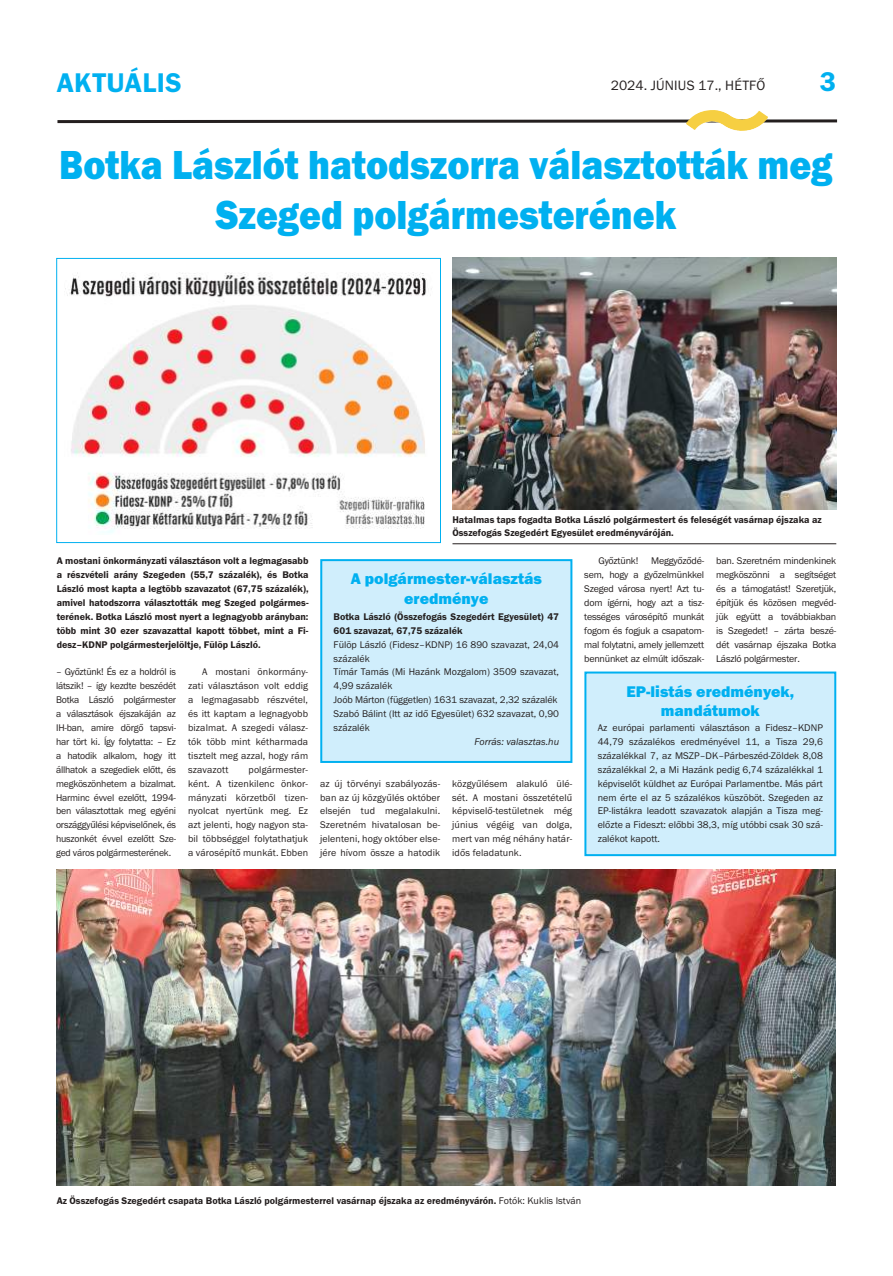
<style>
.page{position:relative;width:893px;height:1276px;background:#fff}
.page>*{position:absolute;margin:0;border:0;box-sizing:border-box;transform-origin:0 0}
.t1{font:42px/50.4px "Franklin Gothic Hea OT";color:#00b0f0;text-align:center;scale:.89 1}
.t2{font:28px "Franklin Gothic Dem OT";letter-spacing:.015em;color:#00b0f0}
.t3{font:16px/19.2px "Franklin Gothic Hea OT";color:#00b0f0;text-align:center}
.t4{font:14px "Franklin Gothic Reg OT";letter-spacing:.015em;color:#241f1f}
.t5{font:10px/13.9px "Franklin Gothic Reg OT";color:#241f1f;text-align:justify}
.t6{font:10px/13.9px "Franklin Gothic Dem OT";color:#241f1f}
.t7{font:italic 10px "Franklin Gothic Reg OT";color:#241f1f}
.t8{font:10px "Franklin Gothic Reg OT";letter-spacing:-.02em;color:#241f1f}
.s1{font-family:"Franklin Gothic Reg OT"}
</style>
<div class="page">
<svg style="left:57px;top:119px;width:781px;height:5px"></svg>
<img style="left:686px;top:111px;width:82px;height:20px">
<img style="left:56px;top:869px;width:779px;height:316px">
<img style="left:452px;top:257px;width:384px;height:252px">
<div style="left:585px;top:672px;width:250px;height:182px;background:#d0eefc"></div>
<div style="left:584px;top:671px;width:252px;height:184px;border:2px solid #00b0f0"></div>
<div style="left:321px;top:560px;width:250px;height:201px;background:#d0eefc"></div>
<div style="left:320px;top:559px;width:252px;height:203px;border:2px solid #00b0f0"></div>
<img style="left:65px;top:272px;width:362px;height:261px">
<div style="left:56px;top:258px;width:385px;height:284px;border:1px solid #00b0f0"></div>
<hr style="left:452px;top:543px;width:384px;height:1px;background:#241f1f">
<h2 class="t2" style="left:57px;top:67px;width:126px">AKTUÁLIS</h2>
<h2 class="t2" style="left:820px;top:66px;width:18px">3</h2>
<h3 class="t4" style="left:611px;top:78px;width:156px">2024. JÚNIUS 17., HÉTFŐ</h3>
<h1 class="t1" style="left:59px;top:140px;width:870px">Botka Lászlót hatodszorra választották meg<br>Szeged polgármesterének</h1>
<p class="t6" style="left:57px;top:554px;width:253px;text-align:justify">A mostani önkormányzati választáson volt a legmagasabb a részvételi arány Szegeden (55,7 százalék), és Botka László most kapta a legtöbb szavazatot (67,75 százalék), amivel hatodszorra választották meg Szeged polgármes&shy;terének. Botka László most nyert a legnagyobb arányban: több mint 30 ezer szavazattal kapott többet, mint a Fi&shy;desz–KDNP polgármesterjelöltje, Fülöp László.</p>
<p class="t5" style="left:56px;top:665px;width:122px">– Győztünk! És ez a holdról is látszik! – így kezdte beszédét Botka László polgármester a választások éjszakáján az IH-ban, amire dörgő tapsvi&shy;har tört ki. Így folytatta: – Ez a hatodik alkalom, hogy itt állhatok a szegediek előtt, és megköszönhetem a bizalmat.<br>Harminc évvel ezelőtt, 1994- ben választottak meg egyéni országgyűlési képviselőnek, és huszonkét évvel ezelőtt Sze&shy;ged város polgármesterének.</p>
<p class="t5" style="left:188px;top:665px;width:122px;text-indent:14px">A mostani önkormány&shy;zati választáson volt eddig a legmagasabb részvétel, és itt kaptam a legnagyobb bizalmat. A szegedi válasz&shy;tók több mint kétharmada tisztelt meg azzal, hogy rám szavazott</p>
<p class="t5" style="left:188px;top:762px;width:122px;text-indent:60px">polgármester&shy;ként. A tizenkilenc önkor&shy;mányzati körzetből tizen&shy;nyolcat nyertünk meg. Ez azt jelenti, hogy nagyon sta&shy;bil többséggel folytathatjuk a városépítő munkát. Ebben</p>
<p class="t6" style="left:452px;top:512px;width:371px">Hatalmas taps fogadta Botka László polgármestert és feleségét vasárnap éjszaka az<br>Összefogás Szegedért Egyesület eredményváróján.</p>
<h3 class="t3" style="left:351px;top:569px;width:193px">A polgármester-választás eredménye</h3>
<p class="t6" style="left:334px;top:609px;width:227px">Botka László (Összefogás Szegedért Egyesület) 47<br>601 szavazat, 67,75 százalék</p>
<p class="t5" style="left:334px;top:637px;width:227px;text-align:left">Fülöp László (Fidesz–KDNP) 16 890 szavazat, 24,04 százalék<br>Tímár Tamás (Mi Hazánk Mozgalom) 3509 szavazat, 4,99 százalék<br>Joób Márton (független) 1631 szavazat, 2,32 százalék Szabó Bálint (Itt az idő Egyesület) 632 szavazat, 0,90 százalék</p>
<p class="t7" style="left:474px;top:736px;width:86px">Forrás: valasztas.hu</p>
<p class="t5" style="left:320px;top:776px;width:122px">az új törvényi szabályozás&shy;ban az új közgyűlés október elsején tud megalakulni.<br>Szeretném hivatalosan be&shy;jelenteni, hogy október else&shy;jére hívom össze a hatodik</p>
<p class="t5" style="left:452px;top:776px;width:122px">közgyűlésem alakuló ülé&shy;sét. A mostani összetételű képviselő-testületnek még június végéig van dolga, mert van még néhány határ&shy;idős feladatunk.</p>
<p class="t5" style="left:584px;top:554px;width:122px;text-indent:67px">Meggyőződé&shy;sem, hogy a győzelmünkkel Szeged városa nyert! Azt tu&shy;dom ígérni, hogy azt a tisz&shy;tességes városépítő munkát fogom és fogjuk a csapatom&shy;mal folytatni, amely jellemzett bennünket az elmúlt időszak-</p>
<p class="t5" style="left:716px;top:554px;width:122px">ban. Szeretném mindenkinek megköszönni a segítséget és a támogatást! Szeretjük, építjük és közösen megvéd&shy;jük együtt a továbbiakban is Szegedet! – zárta beszé&shy;dét vasárnap éjszaka Botka László polgármester.</p>
<p class="t8" style="left:598px;top:555px;width:42px">Győztünk!</p>
<h3 class="t3" style="left:626px;top:682px;width:169px">EP-listás eredmények, mandátumok</h3>
<p class="t5" style="left:598px;top:720px;width:227px">Az európai parlamenti választáson a Fidesz–KDNP 44,79 százalékos eredményével 11, a Tisza 29,6 százalékkal 7, az MSZP–DK–Párbeszéd-Zöldek 8,08 százalékkal 2, a Mi Hazánk pedig 6,74 százalékkal 1 képviselőt küldhet az Európai Parlamentbe. Más párt nem érte el az 5 százalékos küszöböt. Szegeden az EP-listákra leadott szavazatok alapján a Tisza meg&shy;előzte a Fideszt: előbbi 38,3, míg utóbbi csak 30 szá&shy;zalékot kapott.</p>
<p class="t6" style="left:57px;top:1193px;width:526px">Az Összefogás Szegedért csapata Botka László polgármesterrel vasárnap éjszaka az eredményvárón. <span class="s1">Fotók: Kuklis István</span></p>
</div>
